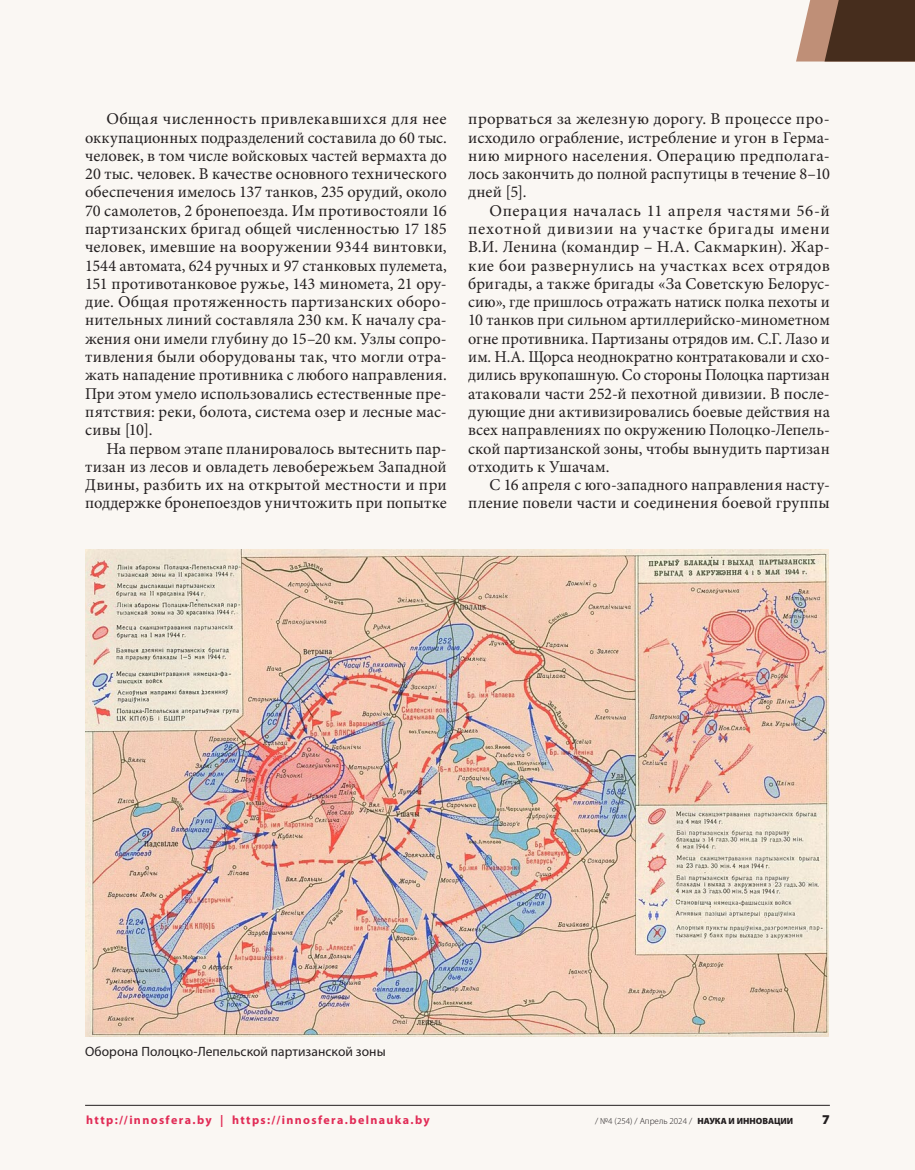
<style>
.page{position:relative;width:915px;height:1170px;background:#fff}
.page>*{position:absolute;margin:0;border:0;box-sizing:border-box;transform-origin:0 0}
.ОСНОВНОЙ_ТЕКСТ{font:16.5px/18.3px "Minion Pro";letter-spacing:.01em;color:#231f20;text-align:justify}
.Подпись_рис{font:13.5px "Myriad Pro";letter-spacing:.005em;color:#231f20}
.t1{font:900 13.5px "Myriad Pro";color:#231f20}
.t2{font:700 12px "Myriad Pro";letter-spacing:.115em;color:#e12b56}
.t3{font:300 9px "Myriad Pro";color:#231f20}
.s1{font-weight:900}
</style>
<div class="page">
<div style="left:0;top:0;width:914px;height:1169px;background:#faf7f3"></div>
<svg style="left:796px;top:0;width:118px;height:61px;background:#6e503f"></svg>
<img style="left:85px;top:550px;width:743px;height:486px">
<hr style="left:85px;top:1104px;width:744px;height:1px;background:#231f20">
<p class="ОСНОВНОЙ_ТЕКСТ" style="left:106px;top:110px;width:342px">Общая численность привлекавшихся для нее</p>
<p class="ОСНОВНОЙ_ТЕКСТ" style="left:85px;top:128px;width:363px">оккупационных подразделений составила до 60 тыс. человек, в том числе войсковых частей вермахта до 20 тыс. человек. В качестве основного технического обеспечения имелось 137 танков, 235 орудий, около</p>
<p class="ОСНОВНОЙ_ТЕКСТ" style="left:85px;top:201px;width:363px">70 самолетов, 2 бронепоезда. Им противостояли 16 партизанских бригад общей численностью 17 185 человек, имевшие на вооружении 9344 винтовки, 1544 автомата, 624 ручных и 97 станковых пулемета, 151 противотанковое ружье, 143 миномета, 21 ору&shy;дие. Общая протяженность партизанских оборо&shy;нительных линий составляла 230 км. К началу сра&shy;жения они имели глубину до 15–20 км. Узлы сопро&shy;тивления были оборудованы так, что могли отра&shy;жать нападение противника с любого направления.<br>При этом умело использовались естественные пре&shy;пятствия: реки, болота, система озер и лесные мас&shy;сивы [10].</p>
<p class="ОСНОВНОЙ_ТЕКСТ" style="left:85px;top:439px;width:363px;text-indent:21px">На первом этапе планировалось вытеснить пар&shy;тизан из лесов и овладеть левобережьем Западной Двины, разбить их на открытой местности и при поддержке бронепоездов уничтожить при попытке</p>
<p class="ОСНОВНОЙ_ТЕКСТ" style="left:468px;top:110px;width:363px">прорваться за железную дорогу. В процессе про&shy;исходило ограбление, истребление и угон в Герма&shy;нию мирного населения. Операцию предполага&shy;лось закончить до полной распутицы в течение 8–10 дней [5].</p>
<p class="ОСНОВНОЙ_ТЕКСТ" style="left:468px;top:201px;width:363px;text-indent:21px">Операция началась 11 апреля частями 56-й пехотной дивизии на участке бригады имени В.И. Ленина (командир – Н.А. Сакмаркин). Жар&shy;кие бои развернулись на участках всех отрядов бригады, а также бригады «За Советскую Белорус&shy;сию», где пришлось отражать натиск полка пехоты и 10 танков при сильном артиллерийско-минометном огне противника. Партизаны отрядов им. С.Г. Лазо и им. Н.А. Щорса неоднократно контратаковали и схо&shy;дились врукопашную. Со стороны Полоцка партизан атаковали части 252-й пехотной дивизии. В после&shy;дующие дни активизировались боевые действия на всех направлениях по окружению Полоцко-Лепель&shy;ской партизанской зоны, чтобы вынудить партизан отходить к Ушачам.</p>
<p class="ОСНОВНОЙ_ТЕКСТ" style="left:468px;top:475px;width:363px;text-align:right">С 16 апреля с юго-западного направления насту&shy;пление повели части и соединения боевой группы</p>
<p class="Подпись_рис" style="left:85px;top:1042px;width:302px">Оборона Полоцко-Лепельской партизанской зоны</p>
<p class="t2" style="left:86px;top:1112px;width:345px">http://innosfera.by | https://innosfera.belnauka.by</p>
<p class="t3" style="left:595px;top:1116px;width:199px">/ №4 (254) / Апрель 2024 / <span class="s1">НАУКА И ИННОВАЦИИ</span></p>
<p class="t1" style="left:821px;top:1112px;width:9px">7</p>
</div>
